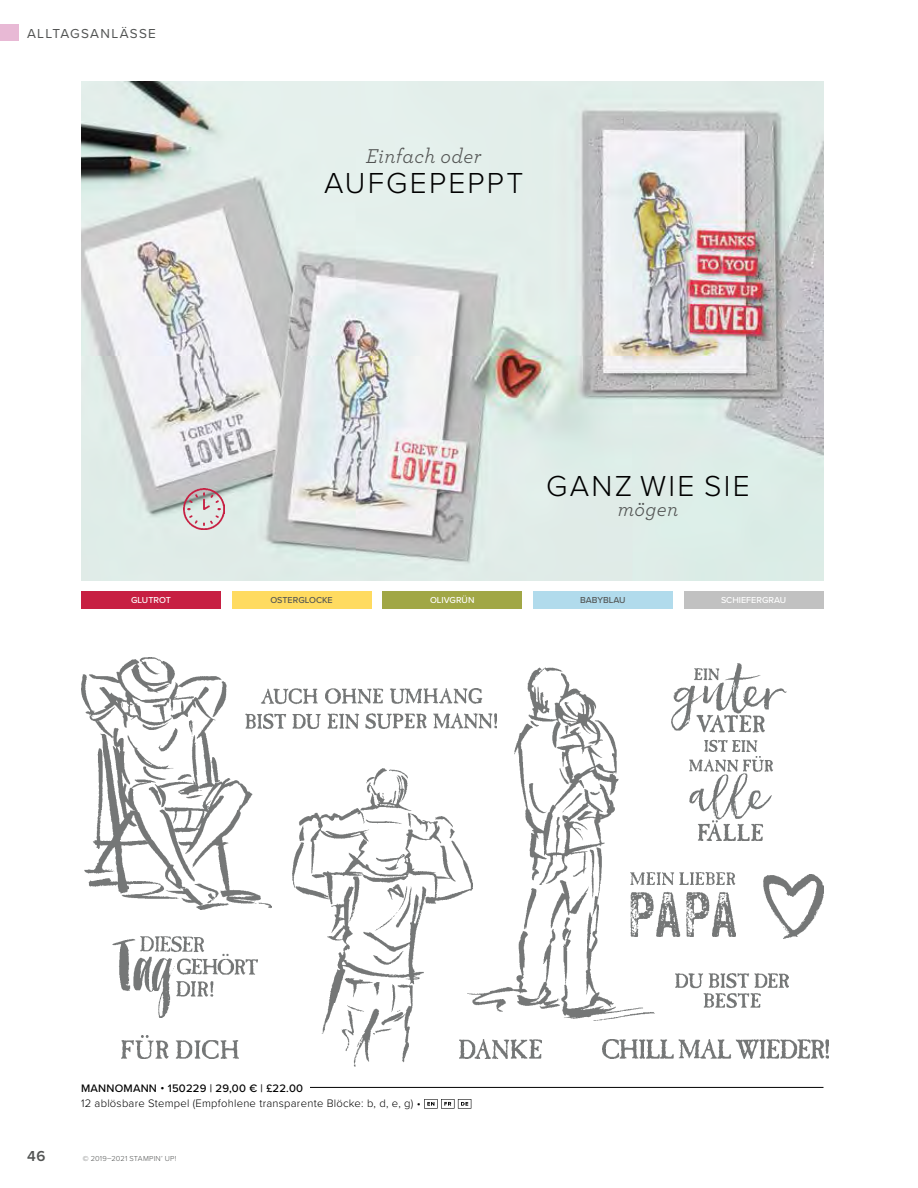
<style>
.page{position:relative;width:918px;height:1188px;background:#fff}
.page>*{position:absolute;margin:0;border:0;box-sizing:border-box;transform-origin:0 0}
.t1{font:300 30px "Proxima Nova";letter-spacing:.075em;color:#000}
.t2{font:italic 21px "Archer";letter-spacing:.02em;color:#525453}
.t3{font:600 15px "Proxima Nova";color:#525453}
.t4{font:13.5px "Proxima Nova";letter-spacing:.1em;color:#525453}
.t5{font:300 11.25px "Proxima Nova";letter-spacing:.02em;color:#000}
.t6{font:500 11.25px "Proxima Nova";letter-spacing:.02em;color:#000}
.t7{font:500 9px "Proxima Nova";color:#fff}
.t8{font:500 9px "Proxima Nova";color:#525453}
.t9{font:300 7.5px "Proxima Nova";letter-spacing:.03em;color:#525453}
</style>
<div class="page">
<img style="left:81px;top:658px;width:190px;height:252px">
<img style="left:81px;top:81px;width:743px;height:499px">
<hr style="left:94px;top:1087px;width:730px;height:1px;background:#000">
<svg style="left:424px;top:1099px;width:47px;height:10px"></svg>
<div style="left:81px;top:1083px;width:229px;height:9px;background:#fff"></div>
<img style="left:184px;top:489px;width:40px;height:40px">
<img style="left:293px;top:769px;width:178px;height:297px">
<img style="left:467px;top:668px;width:187px;height:352px">
<img style="left:763px;top:875px;width:61px;height:63px">
<div style="left:81px;top:591px;width:140px;height:18px;background:#c71f42"></div>
<div style="left:232px;top:591px;width:140px;height:18px;background:#ffdb60"></div>
<div style="left:382px;top:591px;width:140px;height:18px;background:#a1a745"></div>
<div style="left:533px;top:591px;width:140px;height:18px;background:#b1dbec"></div>
<div style="left:684px;top:591px;width:140px;height:18px;background:#c1c1c1"></div>
<img style="left:630px;top:872px;width:105px;height:65px">
<img style="left:603px;top:1040px;width:225px;height:19px">
<img style="left:246px;top:689px;width:251px;height:40px">
<img style="left:672px;top:664px;width:114px;height:176px">
<img style="left:675px;top:973px;width:113px;height:35px">
<img style="left:122px;top:1035px;width:116px;height:24px">
<img style="left:459px;top:1040px;width:83px;height:18px">
<img style="left:113px;top:937px;width:144px;height:81px">
<div style="left:0;top:24px;width:19px;height:16px;background:#e8b9d5"></div>
<p class="t4" style="left:27px;top:23px;width:130px">ALLTAGSANLÄSSE</p>
<h2 class="t2" style="left:366px;top:142px;width:117px">Einfach oder</h2>
<h1 class="t1" style="left:324px;top:161px;width:201px">AUFGEPEPPT</h1>
<h1 class="t1" style="left:546px;top:464px;width:205px">GANZ WIE SIE</h1>
<h2 class="t2" style="left:618px;top:494px;width:62px">mögen</h2>
<p class="t7" style="left:131px;top:593px;width:41px">GLUTROT</p>
<p class="t8" style="left:270px;top:593px;width:64px">OSTERGLOCKE</p>
<p class="t7" style="left:430px;top:593px;width:46px">OLIVGRÜN</p>
<p class="t8" style="left:580px;top:593px;width:47px">BABYBLAU</p>
<p class="t7" style="left:721px;top:593px;width:67px">SCHIEFERGRAU</p>
<p class="t6" style="left:81px;top:1080px;width:224px">MANNOMANN • 150229 | 29,00 € | £22.00</p>
<p class="t5" style="left:81px;top:1095px;width:341px">12 ablösbare Stempel (Empfohlene transparente Blöcke: b, d, e, g) •</p>
<h3 class="t3" style="left:27px;top:1145px;width:20px">46</h3>
<p class="t9" style="left:83px;top:1153px;width:95px">© 2019–2021 STAMPIN’ UP!</p>
</div>
